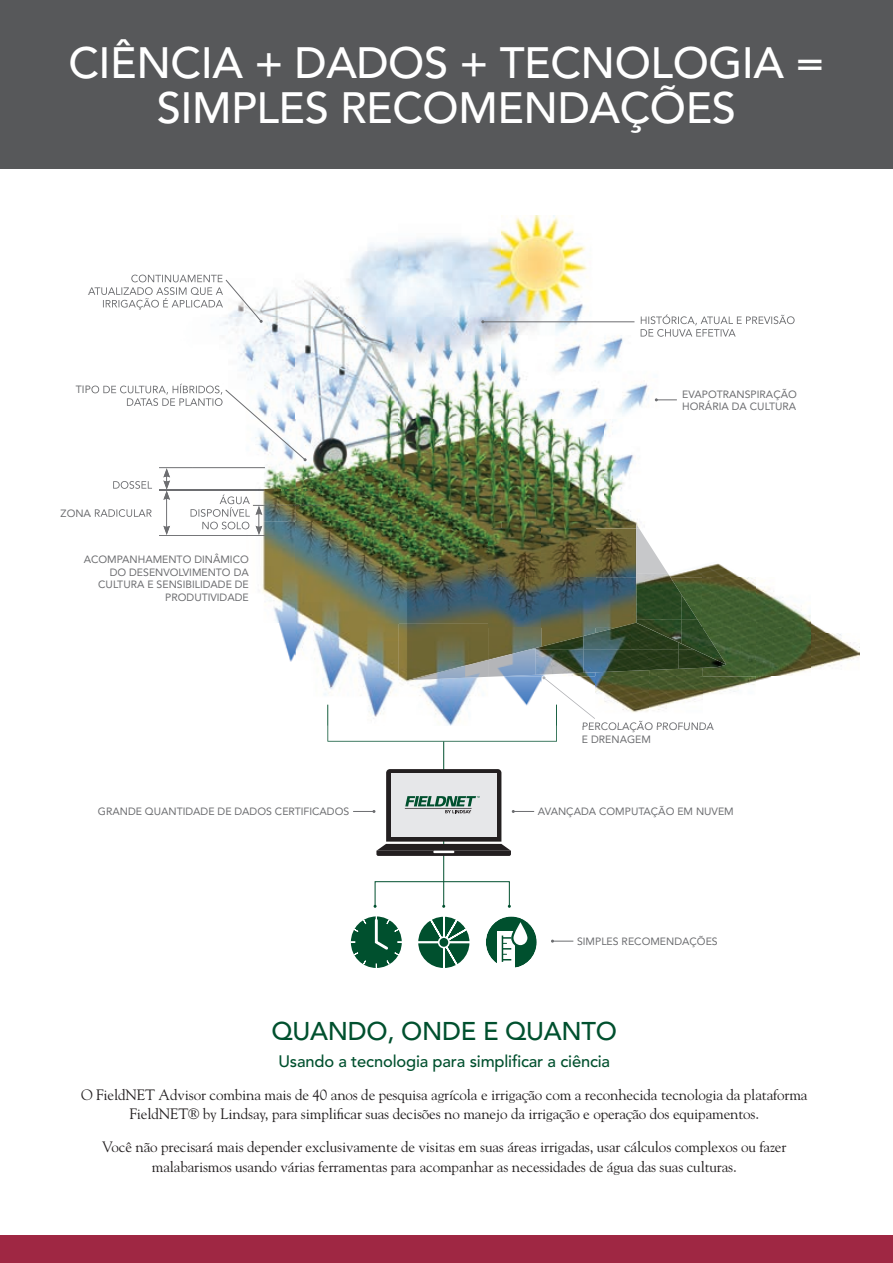
<style>
.page{position:relative;width:893px;height:1263px;background:#fff}
.page>*{position:absolute;margin:0;border:0;box-sizing:border-box;transform-origin:0 0}
.t1{font:500 43.5px/45px "Avenir LT Std";letter-spacing:-.01em;color:#fff;text-align:center}
.t2{font:500 25.5px "Avenir LT Std";letter-spacing:-.01em;color:#00502e}
.t3{font:500 16.5px "Avenir LT Std";letter-spacing:-.01em;color:#00502e}
.t4{font:15px/19.5px "Goudy Std";letter-spacing:-.01em;color:#231f20;text-align:center}
.t5{font:10.5px/12.6px "Avenir LT Std";color:#6c6d70}
</style>
<div class="page">
<div style="left:0;top:1236px;width:893px;height:27px;background:#9f2743"></div>
<div style="left:0;top:0;width:893px;height:168px;background:#57585a"></div>
<img style="left:810px;top:615px;width:50px;height:55px">
<img style="left:504px;top:676px;width:91px;height:50px">
<div style="left:486px;top:916px;width:51px;height:52px;background:#00502e;border-radius:50%"></div>
<svg style="left:350px;top:916px;width:52px;height:52px"></svg>
<svg style="left:327px;top:726px;width:230px;height:16px"></svg>
<div style="left:375px;top:881px;width:135px;height:26px;border:1px solid #00502e"></div>
<hr style="left:443px;top:742px;width:1px;height:139px;background:#00502e">
<svg style="left:417px;top:881px;width:55px;height:87px"></svg>
<div style="left:497px;top:931px;width:18px;height:42px;background:#fff"></div>
<svg style="left:502px;top:935px;width:9px;height:27px"></svg>
<svg style="left:512px;top:920px;width:16px;height:26px"></svg>
<div style="left:511px;top:919px;width:19px;height:28px;border:2px solid #00502e;border-radius:8px"></div>
<div style="left:481px;top:912px;width:60px;height:60px;border:4px solid #fff;border-radius:50%"></div>
<svg style="left:353px;top:769px;width:181px;height:87px"></svg>
<svg style="left:551px;top:940px;width:22px;height:3px"></svg>
<img style="left:126px;top:215px;width:570px;height:306px">
<img style="left:202px;top:521px;width:299px;height:103px">
<img style="left:501px;top:521px;width:139px;height:7px">
<img style="left:279px;top:624px;width:209px;height:81px">
<img style="left:488px;top:528px;width:264px;height:50px">
<img style="left:488px;top:578px;width:148px;height:49px">
<img style="left:681px;top:578px;width:129px;height:49px">
<img style="left:488px;top:627px;width:322px;height:49px">
<img style="left:595px;top:676px;width:108px;height:45px">
<img style="left:703px;top:676px;width:69px;height:19px">
<img style="left:327px;top:705px;width:230px;height:21px">
<img style="left:90px;top:384px;width:133px;height:11px">
<img style="left:127px;top:398px;width:96px;height:8px">
<img style="left:131px;top:275px;width:92px;height:7px">
<img style="left:90px;top:287px;width:133px;height:8px">
<img style="left:103px;top:298px;width:120px;height:12px">
<img style="left:90px;top:509px;width:62px;height:8px">
<img style="left:113px;top:481px;width:39px;height:8px">
<img style="left:641px;top:314px;width:154px;height:11px">
<img style="left:641px;top:329px;width:95px;height:8px">
<img style="left:583px;top:721px;width:130px;height:5px">
<img style="left:159px;top:467px;width:106px;height:1px">
<img style="left:159px;top:490px;width:162px;height:1px">
<img style="left:253px;top:505px;width:69px;height:1px">
<svg style="left:163px;top:468px;width:7px;height:67px"></svg>
<img style="left:220px;top:495px;width:30px;height:9px">
<img style="left:191px;top:507px;width:59px;height:10px">
<img style="left:202px;top:522px;width:47px;height:7px">
<svg style="left:255px;top:506px;width:7px;height:29px"></svg>
<img style="left:159px;top:535px;width:115px;height:1px">
<svg style="left:636px;top:524px;width:3px;height:4px"></svg>
<img style="left:636px;top:528px;width:32px;height:46px">
<img style="left:636px;top:574px;width:45px;height:68px">
<img style="left:681px;top:594px;width:16px;height:25px">
<img style="left:681px;top:619px;width:45px;height:31px">
<img style="left:408px;top:660px;width:80px;height:20px">
<svg style="left:528px;top:648px;width:8px;height:2px"></svg>
<img style="left:536px;top:636px;width:47px;height:39px">
<img style="left:583px;top:623px;width:96px;height:27px">
<img style="left:679px;top:642px;width:15px;height:8px">
<img style="left:488px;top:650px;width:48px;height:27px">
<img style="left:583px;top:650px;width:48px;height:23px">
<img style="left:631px;top:650px;width:48px;height:21px">
<img style="left:679px;top:650px;width:47px;height:19px">
<svg style="left:225px;top:279px;width:38px;height:44px"></svg>
<svg style="left:225px;top:389px;width:82px;height:72px"></svg>
<img style="left:545px;top:678px;width:50px;height:41px">
<svg style="left:655px;top:398px;width:22px;height:3px"></svg>
<hr style="left:483px;top:321px;width:151px;height:1px;background:#6c6d70">
<h1 class="t1" style="left:68px;top:41px;width:757px">CIÊNCIA + DADOS + TECNOLOGIA =<br>SIMPLES RECOMENDAÇÕES</h1>
<p class="t5" style="left:84px;top:553px;width:167px;text-align:right">ACOMPANHAMENTO DINÂMICO<br>DO DESENVOLVIMENTO DA<br>CULTURA E SENSIBILIDADE DE<br>PRODUTIVIDADE</p>
<p class="t5" style="left:98px;top:805px;width:253px">GRANDE QUANTIDADE DE DADOS CERTIFICADOS</p>
<p class="t5" style="left:682px;top:388px;width:116px">EVAPOTRANSPIRAÇÃO<br>HORÁRIA DA CULTURA</p>
<p class="t5" style="left:582px;top:720px;width:134px">PERCOLAÇÃO PROFUNDA<br>E DRENAGEM</p>
<p class="t5" style="left:538px;top:805px;width:197px">AVANÇADA COMPUTAÇÃO EM NUVEM</p>
<p class="t5" style="left:577px;top:935px;width:142px">SIMPLES RECOMENDAÇÕES</p>
<h2 class="t2" style="left:271px;top:1016px;width:347px">QUANDO, ONDE E QUANTO</h2>
<p class="t3" style="left:278px;top:1051px;width:333px">Usando a tecnologia para simplificar a ciência</p>
<p class="t4" style="left:81px;top:1085px;width:728px">O FieldNET Advisor combina mais de 40 anos de pesquisa agrícola e irrigação com a reconhecida tecnologia da plataforma<br>FieldNET® by Lindsay, para simplificar suas decisões no manejo da irrigação e operação dos equipamentos.</p>
<p class="t4" style="left:102px;top:1137px;width:685px">Você não precisará mais depender exclusivamente de visitas em suas áreas irrigadas, usar cálculos complexos ou fazer malabarismos usando várias ferramentas para acompanhar as necessidades de água das suas culturas.</p>
</div>
